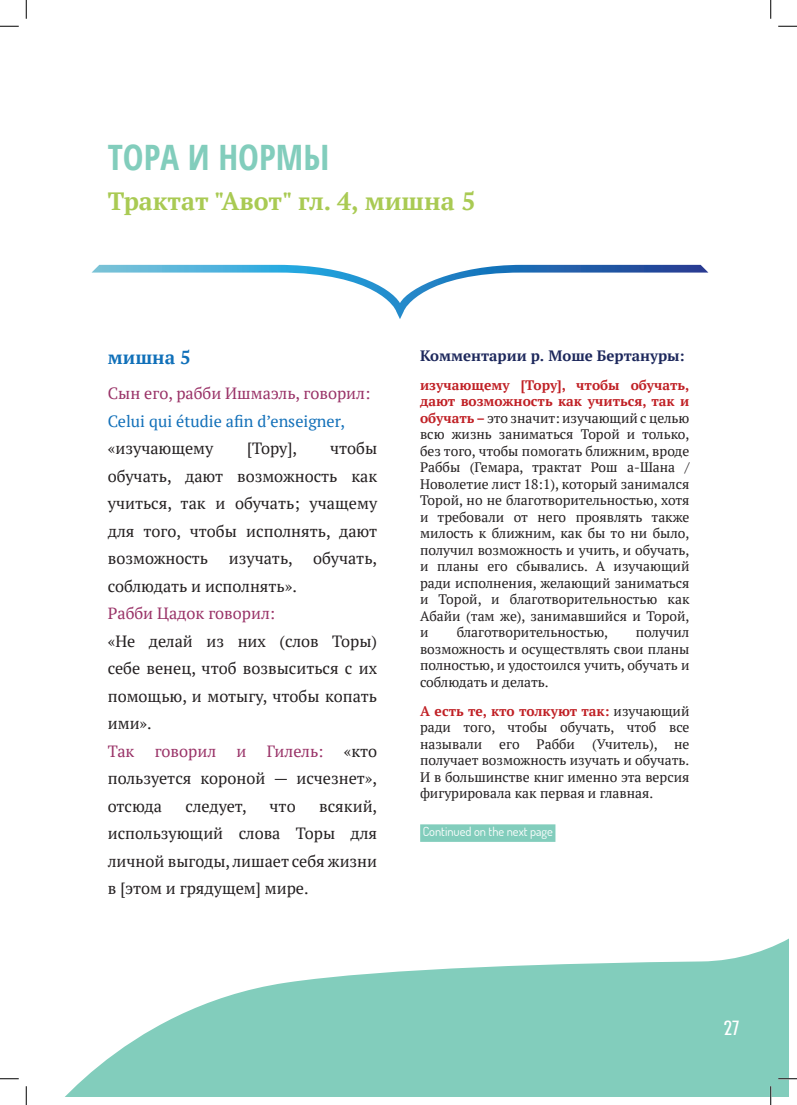
<style>
.page{position:relative;width:797px;height:1105px;background:#fff}
.page>*{position:absolute;margin:0;border:0;box-sizing:border-box;transform-origin:0 0}
.t1{font:700 35px "Open Sans Condensed";color:#82cdbc}
.t2{font:700 25px "PT Serif";color:#a9ca53}
.t3{font:23.75px "Almoni Tzar DL4.0 AAA";color:#fff}
.t4{font:700 18.75px "PT Serif";color:#1070b9}
.t5{font:16.25px/27.5px "PT Serif";color:#231f20;text-align:justify}
.t6{font:16.25px "PT Serif";color:#993267}
.t7{font:16.25px "PT Serif";color:#1270b9}
.t8{font:700 15px "PT Serif";color:#1d285c}
.t9{font:13.75px/16.5px "PT Serif";color:#231f20;text-align:justify}
.t10{font:12.5px "Dosis";color:#fff}
.s1{color:#993267}
.s2{font-weight:700;color:#c02025}
</style>
<div class="page">
<svg style="left:92px;top:265px;width:616px;height:54px"></svg>
<svg style="left:66px;top:939px;width:722px;height:157px;fill:#82cdbc"></svg>
<div style="left:420px;top:824px;width:135px;height:18px;background:#82cdbc"></div>
<svg style="left:0;top:25px;width:19px;height:2px"></svg>
<svg style="left:778px;top:25px;width:19px;height:2px"></svg>
<svg style="left:778px;top:1078px;width:19px;height:1px"></svg>
<svg style="left:25px;top:0;width:2px;height:19px"></svg>
<svg style="left:0;top:1078px;width:27px;height:27px"></svg>
<svg style="left:770px;top:0;width:1px;height:19px"></svg>
<svg style="left:770px;top:1086px;width:1px;height:19px"></svg>
<h1 class="t1" style="left:108px;top:132px;width:223px">ТОРА И НОРМЫ</h1>
<h2 class="t2" style="left:108px;top:184px;width:369px">Трактат "Авот" гл. 4, мишна 5</h2>
<h3 class="t4" style="left:108px;top:345px;width:85px">мишна 5</h3>
<p class="t6" style="left:108px;top:383px;width:264px">Сын его, рабби Ишмаэль, говорил:</p>
<p class="t7" style="left:108px;top:410px;width:239px">Celui qui étudie afin d’enseigner,</p>
<p class="t5" style="left:108px;top:434px;width:107px">«изучающему</p>
<p class="t5" style="left:247px;top:434px;width:51px">[Тору],</p>
<p class="t5" style="left:108px;top:434px;width:271px;text-indent:222px">чтобы обучать, дают возможность как учиться, так и обучать; учащему для того, чтобы исполнять, дают возможность</p>
<p class="t5" style="left:108px;top:544px;width:271px;text-indent:121px">изучать, обучать, соблюдать и исполнять».</p>
<p class="t6" style="left:108px;top:603px;width:169px">Рабби Цадок говорил:</p>
<p class="t5" style="left:108px;top:627px;width:271px;text-align:left">«Не делай из них (слов Торы) себе венец, чтоб возвыситься с их помощью, и мотыгу, чтобы копать ими».<br><span class="s1">Так говорил и Гилель:</span> «кто пользуется короной — исчезнет», отсюда</p>
<p class="t5" style="left:108px;top:792px;width:271px;text-indent:211px">всякий, использующий слова Торы для личной выгоды, лишает себя жизни в [этом и грядущем] мире.</p>
<p class="t5" style="left:185px;top:792px;width:63px">следует,</p>
<p class="t5" style="left:269px;top:792px;width:28px">что</p>
<p class="t8" style="left:420px;top:345px;width:266px">Комментарии р. Моше Бертануры:</p>
<p class="t9" style="left:420px;top:376px;width:271px"><span class="s2">изучающему [Тору], чтобы обучать, дают возможность как учиться, так и обучать –</span> это значит: изучающий с целью всю жизнь заниматься Торой и только, без того, чтобы помогать ближним, вроде Раббы (Гемара, трактат Рош а-Шана / Новолетие лист 18:1), который занимался Торой, но не благотворительностью, хотя и требовали от него проявлять также милость к ближним, как бы то ни было, получил возможность и учить, и обучать, и планы его сбывались. А изучающий ради исполнения, желающий заниматься и Торой, и благотворительностью как Абайи (там же), занимавшийся и Торой, и</p>
<p class="t9" style="left:456px;top:624px;width:153px">благотворительностью,</p>
<p class="t9" style="left:420px;top:624px;width:271px;text-indent:216px">получил возможность и осуществлять свои планы полностью, и удостоился учить, обучать и соблюдать и делать.</p>
<p class="t9" style="left:420px;top:702px;width:271px"><span class="s2">А есть те, кто толкуют так:</span> изучающий ради того, чтобы обучать, чтоб все называли его Рабби (Учитель), не получает возможность изучать и обучать.<br>И в большинстве книг именно эта версия фигурировала как первая и главная.</p>
<p class="t10" style="left:422px;top:823px;width:132px">Continued on the next page</p>
<h3 class="t3" style="left:724px;top:1009px;width:17px">27</h3>
</div>
